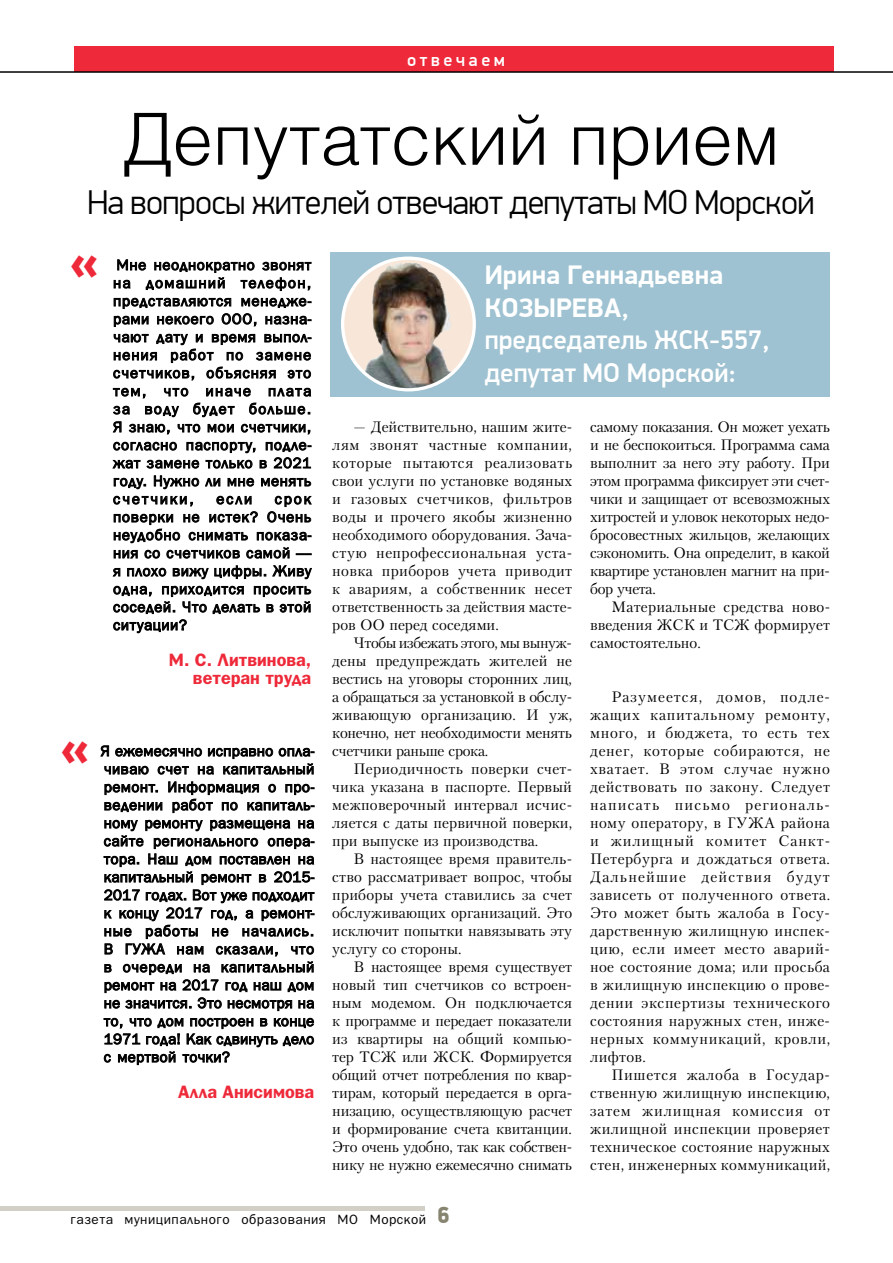
<style>
.page{position:relative;width:893px;height:1263px;background:#fff}
.page>*{position:absolute;margin:0;border:0;box-sizing:border-box;transform-origin:0 0}
.t1{font:300 72px "Helios";color:#000}
.t2{font:45px "Meta Black Caps C";color:#ee2939}
.t3{font:300 34.5px "PF Din Display Pro";letter-spacing:-.02em;color:#000}
.t4{font:500 27px/32.4px "PF Din Display Pro";color:#fff}
.t5{font:700 18px/18px "Bloknot C";color:#ee2939;text-align:right}
.t6{font:500 18px "PF Din Display Pro";letter-spacing:.2em;color:#fff}
.t7{font:15px/18px "Petersburg C";color:#000;text-align:justify}
.t8{font:15px/18px "Bloknot C";letter-spacing:.04em;color:#000;text-align:justify}
.t9{font:13.5px "Bloknot C";letter-spacing:.04em;color:#000}
.s1{font-weight:700}
.s2{font-family:"PF Din Display Pro";font-weight:900;font-size:23.1px;color:#87856f}
</style>
<div class="page">
<div style="left:74px;top:47px;width:759px;height:25px;background:#ee2939"></div>
<hr style="left:0;top:71px;width:893px;height:2px;background:#000">
<div style="left:331px;top:252px;width:499px;height:144px;background:#9ec2d1"></div>
<svg style="left:113px;top:259px;width:199px;height:32px"></svg>
<svg style="left:113px;top:297px;width:198px;height:30px"></svg>
<svg style="left:113px;top:333px;width:198px;height:48px"></svg>
<svg style="left:112px;top:387px;width:200px;height:48px"></svg>
<svg style="left:112px;top:441px;width:199px;height:28px"></svg>
<svg style="left:113px;top:477px;width:33px;height:12px"></svg>
<svg style="left:154px;top:475px;width:67px;height:14px"></svg>
<svg style="left:227px;top:477px;width:28px;height:10px"></svg>
<svg style="left:261px;top:477px;width:50px;height:10px"></svg>
<svg style="left:113px;top:495px;width:199px;height:64px"></svg>
<svg style="left:112px;top:568px;width:9px;height:9px"></svg>
<svg style="left:127px;top:565px;width:139px;height:14px"></svg>
<svg style="left:272px;top:565px;width:40px;height:14px"></svg>
<svg style="left:113px;top:585px;width:198px;height:48px"></svg>
<img style="left:343px;top:258px;width:131px;height:132px;border-radius:50%">
<img style="left:389px;top:263px;width:26px;height:3px">
<div style="left:341px;top:256px;width:135px;height:135px;border:3px solid #fff;border-radius:50%"></div>
<svg style="left:100px;top:745px;width:215px;height:30px"></svg>
<svg style="left:104px;top:781px;width:211px;height:32px"></svg>
<svg style="left:103px;top:819px;width:212px;height:192px"></svg>
<svg style="left:103px;top:1017px;width:211px;height:48px"></svg>
<div style="left:0;top:1206px;width:425px;height:5px;background:#d2cfc6"></div>
<p class="t6" style="left:407px;top:49px;width:100px">отвечаем</p>
<h1 class="t1" style="left:122px;top:96px;width:658px">Депутатский прием</h1>
<h3 class="t3" style="left:87px;top:182px;width:729px">На вопросы жителей отвечают депутаты МО Морской</h3>
<h2 class="t2" style="left:71px;top:236px;width:29px">«</h2>
<p class="t8" style="left:113px;top:256px;width:200px">Мне неоднократно звонят на домашний телефон, представляются менедже&shy;рами некоего ООО, назна&shy;чают дату и время выпол&shy;нения работ по замене счетчиков, объясняя это тем, что иначе плата за воду будет больше.<br>Я знаю, что мои счетчики, согласно паспорту, подле&shy;жат замене только в 2021 году. Нужно ли мне менять счетчики,</p>
<h3 class="t4" style="left:485px;top:259px;width:286px"><span class="s1">Ирина Геннадьевна<br>Козырева</span>, председатель ЖСК-557, депутат МО Морской:</h3>
<p class="t7" style="left:590px;top:418px;width:241px">самому показания. Он может уехать и не беспокоиться. Программа сама выполнит за него эту работу. При этом программа фиксирует эти счет&shy;чики и защищает от всевозможных хитростей и уловок некоторых недо&shy;бросовестных жильцов, желающих сэкономить. Она определит, в какой квартире установлен магнит на при&shy;бор учета.</p>
<p class="t7" style="left:590px;top:598px;width:241px;text-indent:21px">Материальные средства ново&shy;введения ЖСК и ТСЖ формирует самостоятельно.</p>
<p class="t7" style="left:332px;top:418px;width:241px;text-indent:21px">— Действительно, нашим жите&shy;лям звонят частные компании, которые пытаются реализовать свои услуги по установке водяных и газовых счетчиков, фильтров воды и прочего якобы жизненно необходимого оборудования. Зача&shy;стую непрофессиональная уста&shy;новка приборов учета приводит к авариям, а собственник несет ответственность за действия масте&shy;ров ОО перед соседями.</p>
<p class="t7" style="left:332px;top:634px;width:241px;text-indent:21px">Чтобы избежать этого, мы вынуж&shy;дены предупреждать жителей не вестись на уговоры сторонних лиц, а обращаться за установкой в обслу&shy;живающую организацию. И уж, конечно, нет необходимости менять счетчики раньше срока.</p>
<p class="t7" style="left:332px;top:760px;width:241px;text-indent:21px">Периодичность поверки счет&shy;чика указана в паспорте. Первый межповерочный интервал исчис&shy;ляется с даты первичной поверки, при выпуске из производства.</p>
<p class="t7" style="left:332px;top:850px;width:241px;text-indent:21px">В настоящее время правитель&shy;ство рассматривает вопрос, чтобы приборы учета ставились за счет обслуживающих организаций. Это исключит попытки навязывать эту услугу со стороны.</p>
<p class="t7" style="left:332px;top:958px;width:241px;text-indent:21px">В настоящее время существует новый тип счетчиков со встроен&shy;ным модемом. Он подключается к программе и передает показатели из квартиры на общий компью&shy;тер ТСЖ или ЖСК. Формируется общий отчет потребления по квар&shy;тирам, который передается в орга&shy;низацию, осуществляющую расчет и формирование счета квитанции.<br>Это очень удобно, так как собствен&shy;нику не нужно ежемесячно снимать</p>
<p class="t8" style="left:113px;top:490px;width:200px;text-indent:162px">срок поверки не истек? Очень неудобно снимать показа&shy;ния со счетчиков самой — я плохо вижу цифры. Живу одна, приходится просить соседей. Что делать в этой ситуации?</p>
<p class="t5" style="left:169px;top:650px;width:144px">М. С. Литвинова, ветеран труда</p>
<p class="t8" style="left:216px;top:490px;width:37px">если</p>
<p class="t7" style="left:590px;top:688px;width:241px;text-indent:21px">Разумеется, домов, подле&shy;жащих капитальному ремонту, много, и бюджета, то есть тех денег, которые собираются, не хватает. В этом случае нужно действовать по закону. Следует написать письмо региональ&shy;ному оператору, в ГУЖА района и жилищный комитет Санкт-Петербурга и дождаться ответа.<br>Дальнейшие действия будут зависеть от полученного ответа.<br>Это может быть жалоба в Госу&shy;дарственную жилищную инспек&shy;цию, если имеет место аварий&shy;ное состояние дома; или просьба в жилищную инспекцию о прове&shy;дении экспертизы технического состояния наружных стен, инже&shy;нерных коммуникаций, кровли, лифтов.</p>
<p class="t7" style="left:590px;top:1066px;width:242px;text-indent:21px">Пишется жалоба в Государ&shy;ственную жилищную инспекцию, затем жилищная комиссия от жилищной инспекции проверяет техническое состояние наружных стен, инженерных коммуникаций,</p>
<h2 class="t2" style="left:61px;top:722px;width:29px">«</h2>
<p class="t8" style="left:101px;top:742px;width:215px">Я ежемесячно исправно опла&shy;чиваю счет на капитальный ремонт. Информация о про&shy;ведении работ по капиталь&shy;ному ремонту размещена на сайте регионального опера&shy;тора. Наш дом поставлен на капитальный ремонт в 2015- 2017 годах. Вот уже подходит к концу 2017 год, а ремонт&shy;ные работы не начались.<br>В ГУЖА нам сказали, что в очереди на капитальный ремонт на 2017 год наш дом не значится. Это несмотря на то, что дом построен в конце 1971 года! Как сдвинуть дело с мертвой точки?</p>
<p class="t5" style="left:178px;top:1082px;width:138px">Алла Анисимова</p>
<p class="t9" style="left:71px;top:1212px;width:381px">газета муниципального образования МО Морской <span class="s2">6</span></p>
</div>
